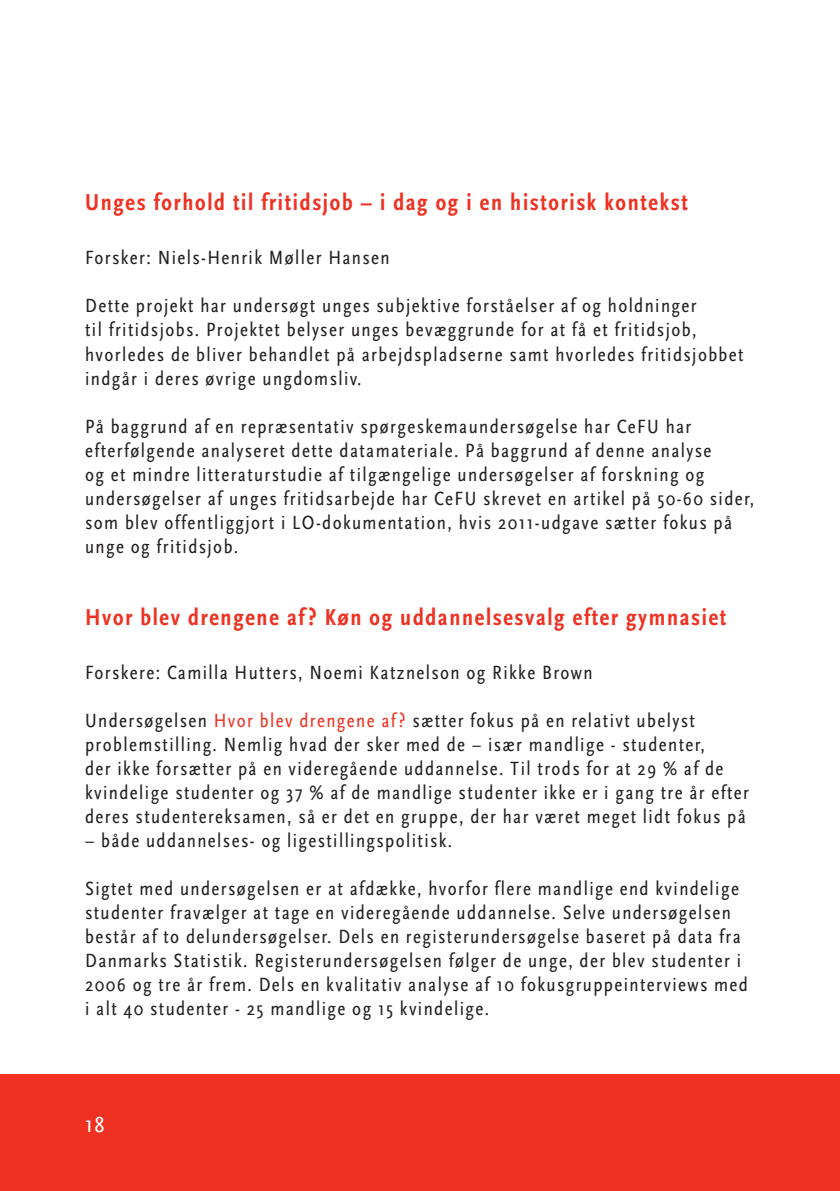
<style>
.page{position:relative;width:840px;height:1191px;background:#fff}
.page>*{position:absolute;margin:0;border:0;box-sizing:border-box;transform-origin:0 0}
.Overskrift_4{font:700 condensed 24px "Scala Sans";letter-spacing:.07em;color:#ef3122}
.t1{font:24px "Scala Sans Regular Con";color:#fff}
.t2{font:20px/24px "Scala Sans Regular Con";letter-spacing:.07em;color:#231f20}
.s1{color:#ef3122}
</style>
<div class="page">
<div style="left:0;top:1074px;width:839px;height:117px;background:#ef3122"></div>
<p class="Overskrift_4" style="left:85px;top:190px;width:604px">Unges forhold til fritidsjob – i dag og i en historisk kontekst</p>
<p class="t2" style="left:85px;top:246px;width:306px">Forsker: Niels-Henrik Møller Hansen</p>
<p class="t2" style="left:85px;top:294px;width:659px">Dette projekt har undersøgt unges subjektive forståelser af og holdninger<br>til fritidsjobs. Projektet belyser unges bevæggrunde for at få et fritidsjob, hvorledes de bliver behandlet på arbejdspladserne samt hvorledes fritidsjobbet indgår i deres øvrige ungdomsliv.</p>
<p class="t2" style="left:85px;top:414px;width:670px">På baggrund af en repræsentativ spørgeskemaundersøgelse har CeFU har efterfølgende analyseret dette datamateriale. På baggrund af denne analyse<br>og et mindre litteraturstudie af tilgængelige undersøgelser af forskning og undersøgelser af unges fritidsarbejde har CeFU skrevet en artikel på 50-60 sider, som blev offentliggjort i LO-dokumentation, hvis 2011-udgave sætter fokus på unge og fritidsjob.</p>
<p class="Overskrift_4" style="left:85px;top:604px;width:642px">Hvor blev drengene af? Køn og uddannelsesvalg efter gymnasiet</p>
<p class="t2" style="left:85px;top:660px;width:508px">Forskere: Camilla Hutters, Noemi Katznelson og Rikke Brown</p>
<p class="t2" style="left:85px;top:708px;width:665px">Undersøgelsen <span class="s1">Hvor blev drengene af?</span> sætter fokus på en relativt ubelyst problemstilling. Nemlig hvad der sker med de – især mandlige - studenter,<br>der ikke forsætter på en videregående uddannelse. Til trods for at 29 % af de kvindelige studenter og 37 % af de mandlige studenter ikke er i gang tre år efter deres studentereksamen, så er det en gruppe, der har været meget lidt fokus på</p>
<p class="t2" style="left:85px;top:828px;width:368px">– både uddannelses- og ligestillingspolitisk.</p>
<p class="t2" style="left:85px;top:876px;width:664px">Sigtet med undersøgelsen er at afdække, hvorfor flere mandlige end kvindelige studenter fravælger at tage en videregående uddannelse. Selve undersøgelsen består af to delundersøgelser. Dels en registerundersøgelse baseret på data fra Danmarks Statistik. Registerundersøgelsen følger de unge, der blev studenter i 2006 og tre år frem. Dels en kvalitativ analyse af 10 fokusgruppeinterviews med i alt 40 studenter - 25 mandlige og 15 kvindelige.</p>
<p class="t1" style="left:85px;top:1110px;width:21px">18</p>
</div>
